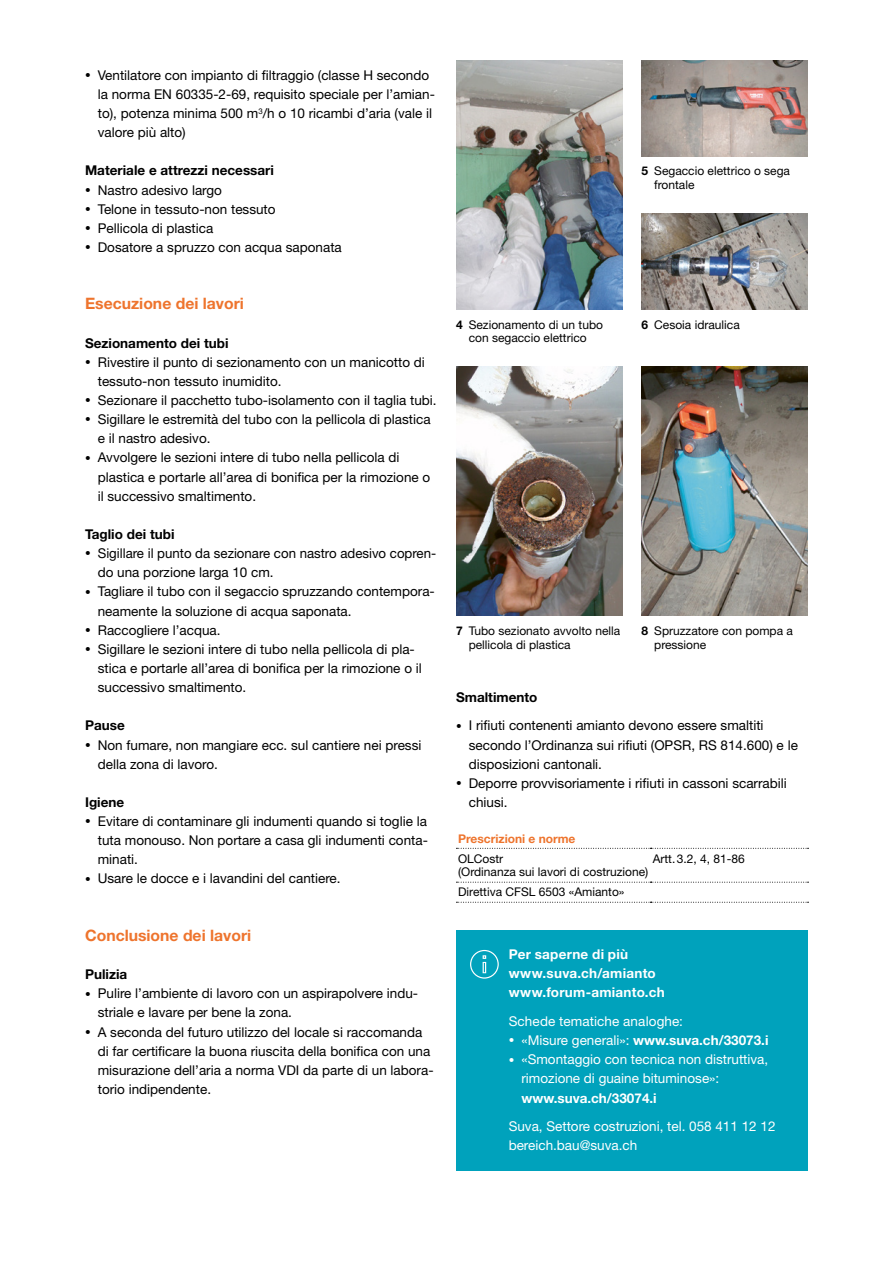
<style>
.page{position:relative;width:893px;height:1263px;background:#fff}
.page>*{position:absolute;margin:0;border:0;box-sizing:border-box;transform-origin:0 0}
.t1{font:700 15.75px "Helvetica Neue LT Std";color:#ee742d}
.t2{font:13.5px/19.2px "Helvetica Neue LT Std";color:#000}
.t3{font:13.5px/19.2px "Helvetica Neue LT Std";color:#fff}
.t4{font:700 13.5px "Helvetica Neue LT Std";color:#000}
.t5{font:700 13.5px "Helvetica Neue LT Std";color:#fff}
.t6{font:700 13.5px/19.2px "Helvetica Neue LT Std";letter-spacing:.02em;color:#fff}
.t7{font:12px/13.8px "Helvetica Neue LT Std";color:#000}
.t8{font:700 12px "Helvetica Neue LT Std";color:#ee742d}
.s1{font-size:11.25px}
.s2{font-weight:700}
.s3{font-weight:400;font-size:11.25px}
.s4{font-weight:400}
</style>
<div class="page">
<img style="left:456px;top:61px;width:166px;height:248px">
<img style="left:642px;top:61px;width:166px;height:95px">
<img style="left:642px;top:214px;width:166px;height:95px">
<img style="left:456px;top:367px;width:166px;height:248px">
<img style="left:642px;top:367px;width:166px;height:248px">
<svg style="left:456px;top:882px;width:352px;height:1px"></svg>
<svg style="left:456px;top:902px;width:352px;height:1px"></svg>
<svg style="left:456px;top:848px;width:352px;height:1px"></svg>
<div style="left:456px;top:930px;width:352px;height:240px;background:#00a2bc"></div>
<svg style="left:470px;top:950px;width:29px;height:29px"></svg>
<p class="t2" style="left:98px;top:65px;width:339px;text-indent:-13px"><span class="s1">•</span> Ventilatore con impianto di filtraggio (classe H secondo la norma EN 60335-2-69, requisito speciale per l’amian&shy;to), potenza minima 500 m<sup>3</sup>/h o 10 ricambi d’aria (vale il valore più alto)</p>
<p class="t4" style="left:85px;top:162px;width:190px">Materiale e attrezzi necessari</p>
<p class="t2" style="left:85px;top:180px;width:138px"><span class="s1">•</span> Nastro adesivo largo</p>
<p class="t2" style="left:85px;top:199px;width:192px"><span class="s1">•</span> Telone in tessuto-non tessuto</p>
<p class="t2" style="left:85px;top:218px;width:130px"><span class="s1">•</span> Pellicola di plastica</p>
<p class="t2" style="left:85px;top:237px;width:258px"><span class="s1">•</span> Dosatore a spruzzo con acqua saponata</p>
<p class="t1" style="left:85px;top:294px;width:160px">Esecuzione dei lavori</p>
<p class="t4" style="left:85px;top:334px;width:145px">Sezionamento dei tubi</p>
<p class="t2" style="left:98px;top:352px;width:329px;text-indent:-13px"><span class="s1">•</span> Rivestire il punto di sezionamento con un manicotto di tessuto-non tessuto inumidito.</p>
<p class="t2" style="left:85px;top:390px;width:353px"><span class="s1">•</span> Sezionare il pacchetto tubo-isolamento con il taglia tubi.</p>
<p class="t2" style="left:98px;top:410px;width:334px;text-indent:-13px"><span class="s1">•</span> Sigillare le estremità del tubo con la pellicola di plastica e il nastro adesivo.</p>
<p class="t2" style="left:98px;top:448px;width:334px;text-indent:-13px"><span class="s1">•</span> Avvolgere le sezioni intere di tubo nella pellicola di plastica e portarle all’area di bonifica per la rimozione o il successivo smaltimento.</p>
<p class="t4" style="left:85px;top:526px;width:91px">Taglio dei tubi</p>
<p class="t2" style="left:98px;top:543px;width:340px;text-indent:-13px"><span class="s1">•</span> Sigillare il punto da sezionare con nastro adesivo copren&shy;do una porzione larga 10 cm.</p>
<p class="t2" style="left:98px;top:582px;width:339px;text-indent:-13px"><span class="s1">•</span> Tagliare il tubo con il segaccio spruzzando contempora&shy;neamente la soluzione di acqua saponata.</p>
<p class="t2" style="left:85px;top:620px;width:137px"><span class="s1">•</span> Raccogliere l’acqua.</p>
<p class="t2" style="left:98px;top:639px;width:325px;text-indent:-13px"><span class="s1">•</span> Sigillare le sezioni intere di tubo nella pellicola di pla&shy;stica e portarle all’area di bonifica per la rimozione o il successivo smaltimento.</p>
<p class="t4" style="left:85px;top:717px;width:41px">Pause</p>
<p class="t2" style="left:98px;top:735px;width:325px;text-indent:-13px"><span class="s1">•</span> Non fumare, non mangiare ecc. sul cantiere nei pressi della zona di lavoro.</p>
<p class="t4" style="left:85px;top:794px;width:41px">Igiene</p>
<p class="t2" style="left:98px;top:811px;width:332px;text-align:justify;text-indent:-13px"><span class="s1">•</span> Evitare di contaminare gli indumenti quando si toglie la tuta monouso. Non portare a casa gli indumenti conta&shy;minati.</p>
<p class="t2" style="left:85px;top:869px;width:257px"><span class="s1">•</span> Usare le docce e i lavandini del cantiere.</p>
<p class="t1" style="left:85px;top:925px;width:168px">Conclusione dei lavori</p>
<p class="t4" style="left:85px;top:966px;width:44px">Pulizia</p>
<p class="t2" style="left:98px;top:984px;width:322px;text-indent:-13px"><span class="s1">•</span> Pulire l’ambiente di lavoro con un aspirapolvere indu&shy;striale e lavare per bene la zona.</p>
<p class="t2" style="left:98px;top:1022px;width:337px;text-indent:-13px"><span class="s1">•</span> A seconda del futuro utilizzo del locale si raccomanda di far certificare la buona riuscita della bonifica con una misurazione dell’aria a norma VDI da parte di un labora&shy;torio indipendente.</p>
<p class="t7" style="left:654px;top:164px;width:137px;text-indent:-13px"><span class="s2">5</span> Segaccio elettrico o sega frontale</p>
<p class="t7" style="left:456px;top:317px;width:148px;text-align:center"><span class="s2">4</span> Sezionamento di un tubo con segaccio elettrico</p>
<p class="t7" style="left:642px;top:317px;width:100px"><span class="s2">6</span> Cesoia idraulica</p>
<p class="t7" style="left:469px;top:623px;width:153px;text-indent:-13px"><span class="s2">7</span> Tubo sezionato avvolto nella pellicola di plastica</p>
<p class="t7" style="left:654px;top:623px;width:140px;text-indent:-13px"><span class="s2">8</span> Spruzzatore con pompa a pressione</p>
<p class="t4" style="left:456px;top:688px;width:83px">Smaltimento</p>
<p class="t2" style="left:469px;top:716px;width:331px;text-indent:-13px"><span class="s1">•</span> I rifiuti contenenti amianto devono essere smaltiti secondo l’Ordinanza sui rifiuti (OPSR, RS 814.600) e le disposizioni cantonali.</p>
<p class="t2" style="left:469px;top:773px;width:320px;text-indent:-13px"><span class="s1">•</span> Deporre provvisoriamente i rifiuti in cassoni scarrabili chiusi.</p>
<p class="t8" style="left:458px;top:831px;width:119px">Prescrizioni e norme</p>
<p class="t7" style="left:458px;top:851px;width:192px">OLCostr<br>(Ordinanza sui lavori di costruzione)</p>
<p class="t7" style="left:653px;top:851px;width:94px">Artt.3.2, 4, 81-86</p>
<p class="t7" style="left:458px;top:885px;width:168px">Direttiva CFSL 6503 «Amianto»</p>
<p class="t6" style="left:509px;top:944px;width:158px">Per saperne di più www.suva.ch/amianto www.forum-amianto.ch</p>
<p class="t3" style="left:509px;top:1011px;width:176px">Schede tematiche analoghe:</p>
<p class="t5" style="left:509px;top:1032px;width:261px"><span class="s3">•</span> <span class="s4">«Misure generali»:</span> www.suva.ch/33073.i</p>
<p class="t3" style="left:521px;top:1050px;width:248px;text-indent:-13px"><span class="s1">•</span> «Smontaggio con tecnica non distruttiva, rimozione di guaine bituminose»:</p>
<p class="t5" style="left:521px;top:1089px;width:137px">www.suva.ch/33074.i</p>
<p class="t3" style="left:509px;top:1117px;width:268px">Suva, Settore costruzioni, tel. 058 411 12 12 bereich.bau@suva.ch</p>
</div>
